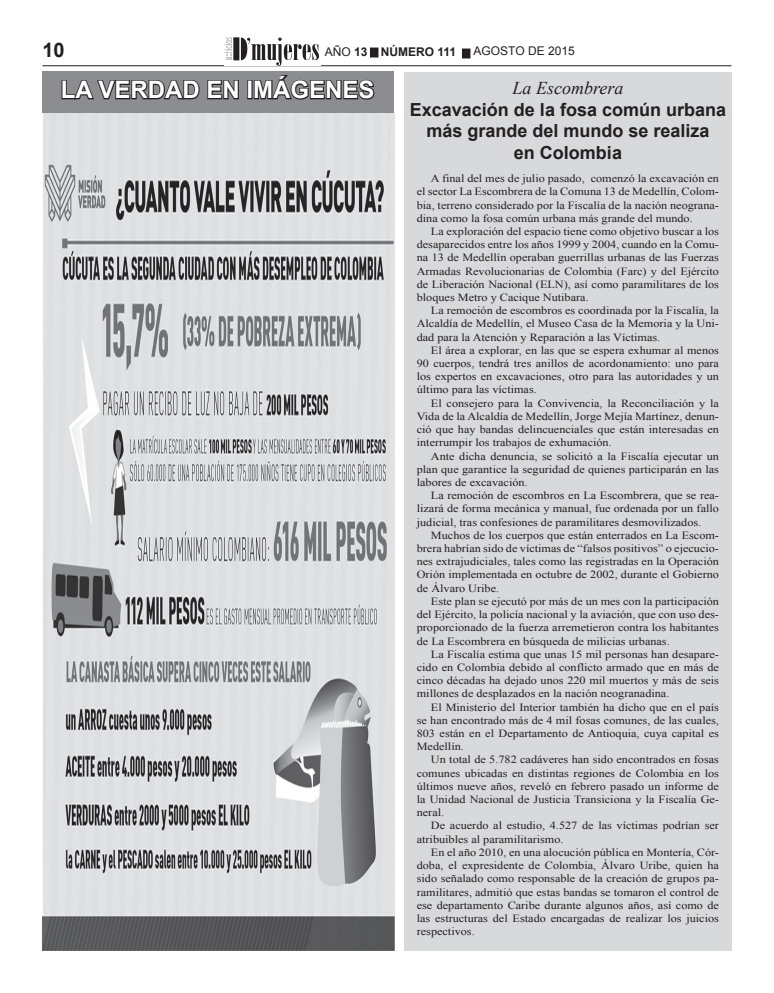
<style>
.page{position:relative;width:774px;height:993px;background:#fff}
.page>*{position:absolute;margin:0;border:0;box-sizing:border-box;transform-origin:0 0}
.t1{font:700 24px "Arial";color:#fff}
.t2{font:700 20px "Arial";color:#231f20}
.t3{font:700 18px/21.6px "Arial";color:#231f20;text-align:center}
.t4{font:italic 18px "Times New Roman";color:#231f20}
.t5{font:700 12px "Arial";color:#231f20}
.t6{font:12px "Arial";color:#231f20}
.t7{font:11px/13.2px "Times New Roman";color:#231f20;text-align:justify;scale:1.11 1}
.s1{font-weight:400}
</style>
<div class="page">
<div style="left:370px;top:48px;width:8px;height:9px;background:#231f20"></div>
<div style="left:462px;top:49px;width:8px;height:9px;background:#231f20"></div>
<div style="left:462px;top:48px;width:8px;height:10px;border:1px solid #231f20"></div>
<hr style="left:42px;top:65px;width:689px;height:1px;background:#231f20">
<img style="left:224px;top:37px;width:95px;height:28px">
<div style="left:404px;top:72px;width:327px;height:878px;background:#d8d9db"></div>
<div style="left:42px;top:71px;width:352px;height:45px;background:#8b8d90"></div>
<svg style="left:61px;top:80px;width:178px;height:20px"></svg>
<div style="left:247px;top:80px;width:6px;height:19px;border:2px solid #231f20"></div>
<svg style="left:253px;top:75px;width:122px;height:25px"></svg>
<img style="left:43px;top:113px;width:351px;height:837px">
<h2 class="t2" style="left:42px;top:37px;width:24px">10</h2>
<p class="t5" style="left:325px;top:43px;width:84px"><span class="s1">AÑO</span> 13 Número</p>
<p class="t5" style="left:437px;top:43px;width:20px">111</p>
<p class="t6" style="left:474px;top:43px;width:27px">AGOSTO</p>
<p class="t6" style="left:528px;top:43px;width:48px">DE 2015</p>
<h1 class="t1" style="left:61px;top:74px;width:313px">LA VERDAD EN IMÁGENES</h1>
<h3 class="t4" style="left:512px;top:76px;width:112px">La Escombrera</h3>
<h3 class="t3" style="left:410px;top:99px;width:318px">Excavación de la fosa común urbana más grande del mundo se realiza<br>en Colombia</h3>
<p class="t7" style="left:417px;top:172px;width:274px;text-indent:14px">A final del mes de julio pasado, comenzó la excavación en el sector La Escombrera de la Comuna 13 de Medellín, Colom&shy;bia, terreno considerado por la Fiscalía de la nación neograna&shy;dina como la fosa común urbana más grande del mundo.</p>
<p class="t7" style="left:417px;top:224px;width:274px;text-indent:14px">La exploración del espacio tiene como objetivo buscar a los desaparecidos entre los años 1999 y 2004, cuando en la Comu&shy;na 13 de Medellín operaban guerrillas urbanas de las Fuerzas Armadas Revolucionarias de Colombia (Farc) y del Ejército de Liberación Nacional (ELN), así como paramilitares de los bloques Metro y Cacique Nutibara.</p>
<p class="t7" style="left:417px;top:304px;width:274px;text-indent:14px">La remoción de escombros es coordinada por la Fiscalía, la Alcaldía de Medellín, el Museo Casa de la Memoria y la Uni&shy;dad para la Atención y Reparación a las Víctimas.</p>
<p class="t7" style="left:417px;top:343px;width:274px;text-indent:14px">El área a explorar, en las que se espera exhumar al menos 90 cuerpos, tendrá tres anillos de acordonamiento: uno para los expertos en excavaciones, otro para las autoridades y un último para las víctimas.</p>
<p class="t7" style="left:417px;top:396px;width:274px;text-indent:14px">El consejero para la Convivencia, la Reconciliación y la Vida de la Alcaldía de Medellín, Jorge Mejía Martínez, denun&shy;ció que hay bandas delincuenciales que están interesadas en interrumpir los trabajos de exhumación.</p>
<p class="t7" style="left:417px;top:449px;width:274px;text-indent:14px">Ante dicha denuncia, se solicitó a la Fiscalía ejecutar un plan que garantice la seguridad de quienes participarán en las labores de excavación.</p>
<p class="t7" style="left:417px;top:488px;width:274px;text-indent:14px">La remoción de escombros en La Escombrera, que se rea&shy;lizará de forma mecánica y manual, fue ordenada por un fallo judicial, tras confesiones de paramilitares desmovilizados.</p>
<p class="t7" style="left:417px;top:528px;width:274px;text-indent:14px">Muchos de los cuerpos que están enterrados en La Escom&shy;brera habrían sido de víctimas de “falsos positivos” o ejecucio&shy;nes extrajudiciales, tales como las registradas en la Operación Orión implementada en octubre de 2002, durante el Gobierno de Álvaro Uribe.</p>
<p class="t7" style="left:417px;top:594px;width:274px;text-indent:14px">Este plan se ejecutó por más de un mes con la participación del Ejército, la policía nacional y la aviación, que con uso des&shy;proporcionado de la fuerza arremetieron contra los habitantes de La Escombrera en búsqueda de milicias urbanas.</p>
<p class="t7" style="left:417px;top:647px;width:274px;text-indent:14px">La Fiscalía estima que unas 15 mil personas han desapare&shy;cido en Colombia debido al conflicto armado que en más de cinco décadas ha dejado unos 220 mil muertos y más de seis millones de desplazados en la nación neogranadina.</p>
<p class="t7" style="left:417px;top:700px;width:274px;text-indent:14px">El Ministerio del Interior también ha dicho que en el país se han encontrado más de 4 mil fosas comunes, de las cuales, 803 están en el Departamento de Antioquia, cuya capital es Medellín.</p>
<p class="t7" style="left:417px;top:752px;width:274px;text-indent:14px">Un total de 5.782 cadáveres han sido encontrados en fosas comunes ubicadas en distintas regiones de Colombia en los últimos nueve años, reveló en febrero pasado un informe de la Unidad Nacional de Justicia Transiciona y la Fiscalía Ge&shy;neral.</p>
<p class="t7" style="left:417px;top:818px;width:274px;text-indent:14px">De acuerdo al estudio, 4.527 de las víctimas podrían ser atribuibles al paramilitarismo.</p>
<p class="t7" style="left:417px;top:845px;width:274px;text-indent:14px">En el año 2010, en una alocución pública en Montería, Cór&shy;doba, el expresidente de Colombia, Álvaro Uribe, quien ha sido señalado como responsable de la creación de grupos pa&shy;ramilitares, admitió que estas bandas se tomaron el control de ese departamento Caribe durante algunos años, así como de las estructuras del Estado encargadas de realizar los juicios respectivos.</p>
</div>
